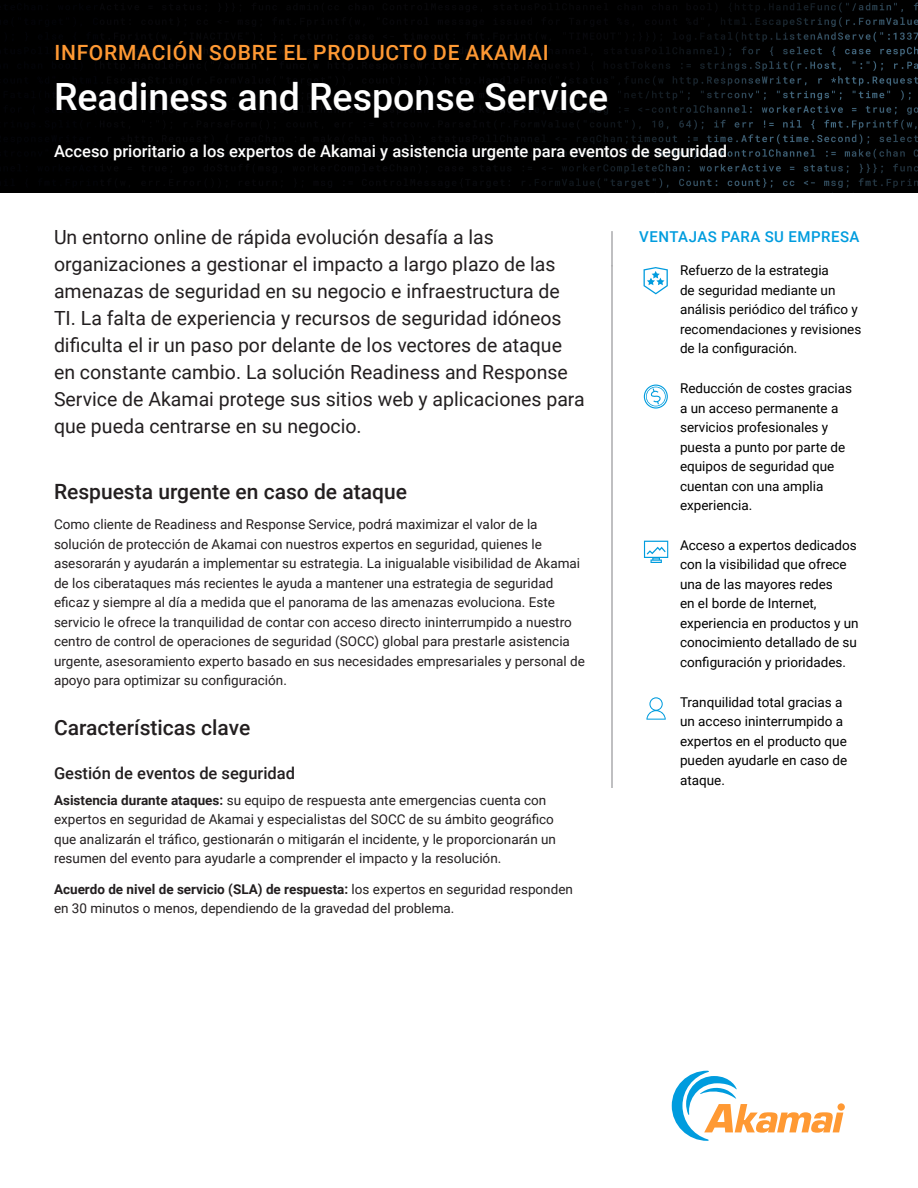
<style>
.page{position:relative;width:918px;height:1188px;background:#fff}
.page>*{position:absolute;margin:0;border:0;box-sizing:border-box;transform-origin:0 0}
.t1{font:500 37.5px "Roboto";color:#fff}
.t2{font:500 21px "Roboto";color:#231f20}
.Preheader{font:500 21px "Roboto";letter-spacing:.035em;color:#f93}
.Intro_Paragraph{font:19.5px/27px "Roboto";color:#231f20}
.sub_title{font:500 16.5px "Roboto";color:#fff}
.t3{font:500 16.5px "Roboto";color:#231f20}
.Benefits_header{font:500 15px "Roboto";letter-spacing:.035em;color:#009cde}
.Body{font:13.5px/19.5px "Roboto";color:#231f20}
.Benefits_body_copy{font:13.5px/19.5px "Roboto";color:#000}
.s1{font-weight:700}
</style>
<div class="page">
<img style="left:0;top:0;width:918px;height:192px">
<svg style="left:672px;top:1071px;width:171px;height:70px"></svg>
<hr style="left:611px;top:231px;width:2px;height:35px;background:#aaabad">
<hr style="left:611px;top:265px;width:2px;height:523px;background:#aaabad">
<svg style="left:644px;top:385px;width:24px;height:24px"></svg>
<svg style="left:644px;top:267px;width:24px;height:27px"></svg>
<svg style="left:644px;top:541px;width:24px;height:22px"></svg>
<svg style="left:646px;top:697px;width:20px;height:23px"></svg>
<p class="Preheader" style="left:54px;top:38px;width:496px">INFORMACIÓN SOBRE EL PRODUCTO DE AKAMAI</p>
<p class="t1" style="left:54px;top:71px;width:556px">Readiness and Response Service</p>
<p class="sub_title" style="left:54px;top:139px;width:675px">Acceso prioritario a los expertos de Akamai y asistencia urgente para eventos de seguridad</p>
<p class="Intro_Paragraph" style="left:54px;top:223px;width:532px">Un entorno online de rápida evolución desafía a las organizaciones a gestionar el impacto a largo plazo de las amenazas de seguridad en su negocio e infraestructura de TI. La falta de experiencia y recursos de seguridad idóneos dificulta el ir un paso por delante de los vectores de ataque en constante cambio. La solución Readiness and Response Service de Akamai protege sus sitios web y aplicaciones para que pueda centrarse en su negocio.</p>
<h1 class="t2" style="left:54px;top:477px;width:355px">Respuesta urgente en caso de ataque</h1>
<p class="Body" style="left:54px;top:514px;width:533px">Como cliente de Readiness and Response Service, podrá maximizar el valor de la solución de protección de Akamai con nuestros expertos en seguridad, quienes le asesorarán y ayudarán a implementar su estrategia. La inigualable visibilidad de Akamai de los ciberataques más recientes le ayuda a mantener una estrategia de seguridad eficaz y siempre al día a medida que el panorama de las amenazas evoluciona. Este servicio le ofrece la tranquilidad de contar con acceso directo ininterrumpido a nuestro centro de control de operaciones de seguridad (SOCC) global para prestarle asistencia urgente, asesoramiento experto basado en sus necesidades empresariales y personal de apoyo para optimizar su configuración.</p>
<h1 class="t2" style="left:54px;top:713px;width:198px">Características clave</h1>
<h2 class="t3" style="left:54px;top:761px;width:243px">Gestión de eventos de seguridad</h2>
<p class="Body" style="left:54px;top:790px;width:504px"><span class="s1">Asistencia durante ataques:</span> su equipo de respuesta ante emergencias cuenta con expertos en seguridad de Akamai y especialistas del SOCC de su ámbito geográfico que analizarán el tráfico, gestionarán o mitigarán el incidente, y le proporcionarán un resumen del evento para ayudarle a comprender el impacto y la resolución.</p>
<p class="Body" style="left:54px;top:879px;width:521px"><span class="s1">Acuerdo de nivel de servicio (SLA) de respuesta:</span> los expertos en seguridad responden en 30 minutos o menos, dependiendo de la gravedad del problema.</p>
<p class="Benefits_header" style="left:639px;top:227px;width:222px">VENTAJAS PARA SU EMPRESA</p>
<p class="Benefits_body_copy" style="left:680px;top:260px;width:183px">Refuerzo de la estrategia<br>de seguridad mediante un análisis periódico del tráfico y recomendaciones y revisiones de la configuración.</p>
<p class="Benefits_body_copy" style="left:680px;top:378px;width:173px">Reducción de costes gracias a un acceso permanente a servicios profesionales y puesta a punto por parte de equipos de seguridad que cuentan con una amplia experiencia.</p>
<p class="Benefits_body_copy" style="left:680px;top:535px;width:180px">Acceso a expertos dedicados con la visibilidad que ofrece una de las mayores redes<br>en el borde de Internet, experiencia en productos y un conocimiento detallado de su configuración y prioridades.</p>
<p class="Benefits_body_copy" style="left:680px;top:692px;width:169px">Tranquilidad total gracias a un acceso ininterrumpido a expertos en el producto que pueden ayudarle en caso de ataque.</p>
</div>
